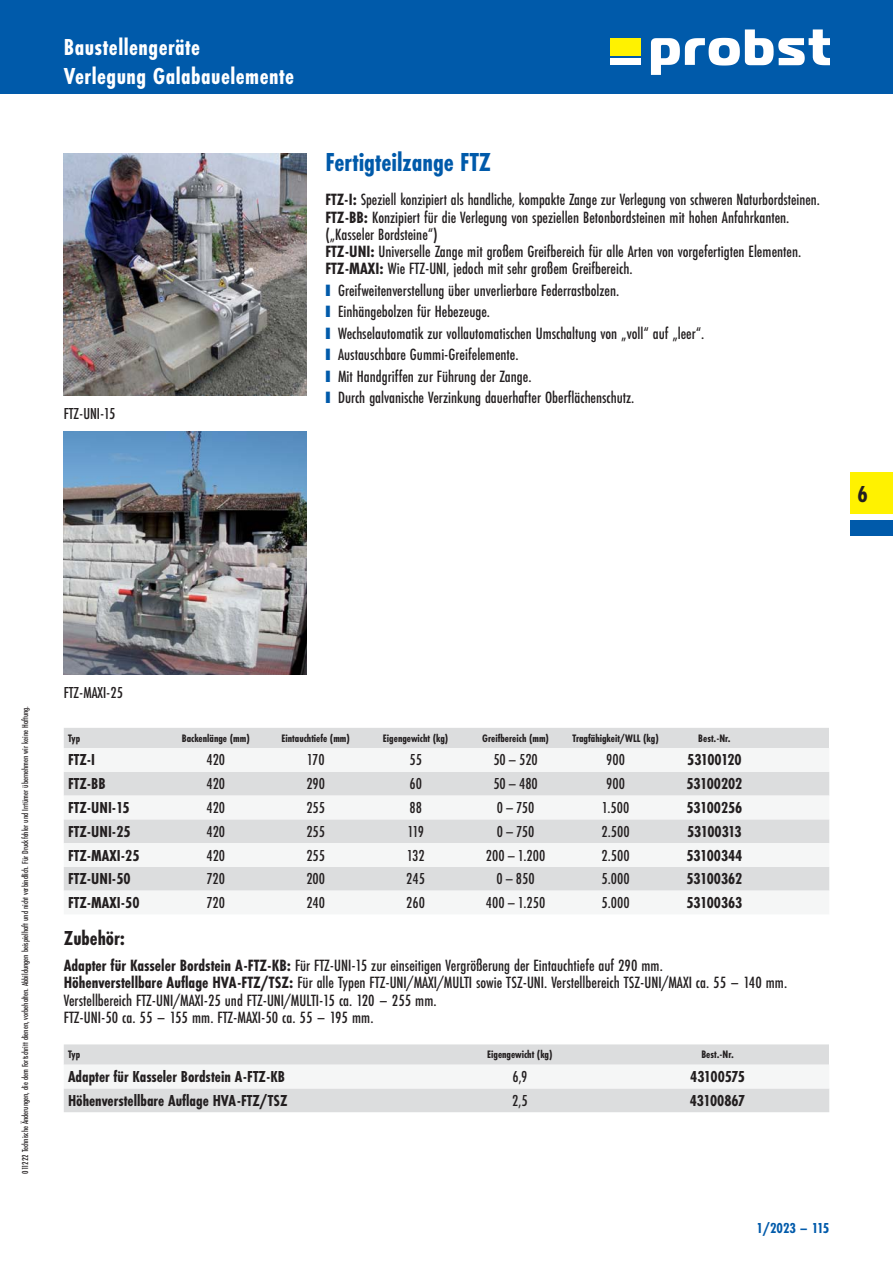
<style>
.page{position:relative;width:893px;height:1263px;background:#fff}
.page>*{position:absolute;margin:0;border:0;box-sizing:border-box;transform-origin:0 0}
.t1{font:700 27px "Futura PT Cond";color:#005aaa}
.t2{font:700 24px/28.5px "Futura PT Cond";letter-spacing:.02em;color:#fff}
.t3{font:700 24px "Futura PT Cond";color:#231f20}
.t4{font:700 21px "Futura PT Cond";color:#231f20}
.t5{font:500 16.95px/17.2px "Futura PT Cond";color:#231f20}
.t6{font:700 16.5px "Futura PT Cond";color:#231f20}
.t7{font:500 16.5px "Futura PT Cond";color:#231f20}
.t8{font:700 16.5px "Futura PT Cond";letter-spacing:-.03em;color:#231f20}
.t9{font:700 15px "Futura PT Cond";color:#005aaa}
.t10{font:700 11.25px "Futura PT Cond";color:#231f20}
.t11{font:500 9px "Futura PT Cond";color:#231f20}
.s1{font-weight:700}
.s2{font-family:"Arial";font-weight:400;font-size:24.6px;color:#005aaa}
</style>
<div class="page">
<div style="left:0;top:0;width:893px;height:94px;background:#005aaa"></div>
<div style="left:610px;top:38px;width:31px;height:17px;background:#fff200"></div>
<svg style="left:651px;top:29px;width:178px;height:46px"></svg>
<div style="left:610px;top:58px;width:31px;height:7px;background:#fff"></div>
<div style="left:850px;top:472px;width:43px;height:42px;background:#fff200"></div>
<div style="left:850px;top:520px;width:43px;height:16px;background:#005aaa"></div>
<img style="left:64px;top:153px;width:242px;height:242px">
<img style="left:64px;top:432px;width:242px;height:242px">
<div style="left:64px;top:728px;width:765px;height:20px;background:#dcddde"></div>
<svg style="left:64px;top:772px;width:765px;height:119px;fill:#dcddde"></svg>
<div style="left:64px;top:1044px;width:765px;height:68px;background:#dcddde"></div>
<div style="left:64px;top:1065px;width:765px;height:23px;background:#f5f6f6"></div>
<h2 class="t2" style="left:64px;top:34px;width:232px">Baustellengeräte<br>Verlegung Galabauelemente</h2>
<p class="t7" style="left:64px;top:405px;width:53px">FTZ- UNI- 15</p>
<h1 class="t1" style="left:325px;top:149px;width:167px">Fertigteilzange FTZ</h1>
<p class="t5" style="left:325px;top:192px;width:496px"><span class="s1">FTZ-I:</span> Speziell konzipiert als handliche, kompakte Zange zur Verlegung von schweren Naturbordsteinen.<br><span class="s1">FTZ-BB:</span> Konzipiert für die Verlegung von speziellen Betonbordsteinen mit hohen Anfahrkanten. („Kasseler Bordsteine“)<br><span class="s1">FTZ-UNI:</span> Universelle Zange mit großem Greifbereich für alle Arten von vorgefertigten Elementen.<br><span class="s1">FTZ-MAXI:</span> Wie FTZ-UNI, jedoch mit sehr großem Greifbereich.</p>
<p class="t5" style="left:325px;top:282px;width:295px"><span class="s2">■</span> Greifweitenverstellung über unverlierbare Federrastbolzen.</p>
<p class="t5" style="left:325px;top:304px;width:166px"><span class="s2">■</span> Einhängebolzen für Hebezeuge.</p>
<p class="t5" style="left:325px;top:325px;width:380px"><span class="s2">■</span> Wechselautomatik zur vollautomatischen Umschaltung von „voll“ auf „leer“.</p>
<p class="t5" style="left:325px;top:347px;width:195px"><span class="s2">■</span> Austauschbare Gummi-Greifelemente.</p>
<p class="t5" style="left:325px;top:368px;width:208px"><span class="s2">■</span> Mit Handgriffen zur Führung der Zange.</p>
<p class="t5" style="left:325px;top:390px;width:311px"><span class="s2">■</span> Durch galvanische Verzinkung dauerhafter Oberflächenschutz.</p>
<h2 class="t3" style="left:857px;top:482px;width:12px">6</h2>
<p class="t11" style="left:21px;top:1174px;width:469px;rotate:-90deg">011222 Technische Änderungen, die dem Fortschritt dienen, vorbehalten. Abbildungen beispielhaft und nicht verbindlich. Für Druckfehler und Irrtümer übernehmen wir keine Haftung.</p>
<p class="t7" style="left:64px;top:684px;width:61px">FTZ- MAXI- 25</p>
<p class="t10" style="left:68px;top:732px;width:14px">Typ</p>
<p class="t10" style="left:182px;top:732px;width:69px">Backenlänge (mm)</p>
<p class="t10" style="left:281px;top:732px;width:70px">Eintauchtiefe (mm)</p>
<p class="t10" style="left:383px;top:732px;width:67px">Eigengewicht (kg)</p>
<p class="t10" style="left:482px;top:732px;width:68px">Greifbereich (mm)</p>
<p class="t10" style="left:572px;top:732px;width:88px">Tragfähigkeit/WLL (kg)</p>
<p class="t10" style="left:698px;top:732px;width:34px">Best.- Nr.</p>
<p class="t6" style="left:68px;top:752px;width:29px">FTZ- I</p>
<p class="t7" style="left:206px;top:752px;width:20px">420</p>
<p class="t7" style="left:307px;top:752px;width:19px">170</p>
<p class="t7" style="left:409px;top:752px;width:14px">55</p>
<p class="t7" style="left:493px;top:752px;width:46px">50 – 520</p>
<p class="t7" style="left:606px;top:752px;width:20px">900</p>
<p class="t8" style="left:687px;top:752px;width:56px">53100120</p>
<p class="t6" style="left:68px;top:776px;width:39px">FTZ- BB</p>
<p class="t7" style="left:206px;top:776px;width:20px">420</p>
<p class="t7" style="left:306px;top:776px;width:20px">290</p>
<p class="t7" style="left:409px;top:776px;width:14px">60</p>
<p class="t7" style="left:493px;top:776px;width:46px">50 – 480</p>
<p class="t7" style="left:606px;top:776px;width:20px">900</p>
<p class="t6" style="left:686px;top:776px;width:57px">53100202</p>
<p class="t6" style="left:68px;top:799px;width:63px">FTZ- UNI- 15</p>
<p class="t7" style="left:206px;top:799px;width:20px">420</p>
<p class="t7" style="left:306px;top:799px;width:20px">255</p>
<p class="t7" style="left:409px;top:799px;width:14px">88</p>
<p class="t7" style="left:497px;top:799px;width:39px">0 – 750</p>
<p class="t7" style="left:602px;top:799px;width:29px">1.500</p>
<p class="t6" style="left:686px;top:799px;width:57px">53100256</p>
<p class="t6" style="left:68px;top:823px;width:64px">FTZ- UNI- 25</p>
<p class="t7" style="left:206px;top:823px;width:20px">420</p>
<p class="t7" style="left:306px;top:823px;width:20px">255</p>
<p class="t7" style="left:407px;top:823px;width:18px">119</p>
<p class="t7" style="left:497px;top:823px;width:39px">0 – 750</p>
<p class="t7" style="left:601px;top:823px;width:30px">2.500</p>
<p class="t8" style="left:687px;top:823px;width:56px">53100313</p>
<p class="t6" style="left:68px;top:847px;width:73px">FTZ- MAXI- 25</p>
<p class="t7" style="left:206px;top:847px;width:20px">420</p>
<p class="t7" style="left:306px;top:847px;width:20px">255</p>
<p class="t7" style="left:407px;top:847px;width:19px">132</p>
<p class="t7" style="left:486px;top:847px;width:61px">200 – 1.200</p>
<p class="t7" style="left:601px;top:847px;width:30px">2.500</p>
<p class="t6" style="left:686px;top:847px;width:57px">53100344</p>
<p class="t6" style="left:68px;top:871px;width:64px">FTZ- UNI- 50</p>
<p class="t7" style="left:207px;top:871px;width:20px">720</p>
<p class="t7" style="left:306px;top:871px;width:20px">200</p>
<p class="t7" style="left:406px;top:871px;width:20px">245</p>
<p class="t7" style="left:496px;top:871px;width:40px">0 – 850</p>
<p class="t7" style="left:601px;top:871px;width:30px">5.000</p>
<p class="t6" style="left:686px;top:871px;width:57px">53100362</p>
<p class="t6" style="left:68px;top:894px;width:73px">FTZ- MAXI- 50</p>
<p class="t7" style="left:207px;top:894px;width:20px">720</p>
<p class="t7" style="left:306px;top:894px;width:20px">240</p>
<p class="t7" style="left:406px;top:894px;width:20px">260</p>
<p class="t7" style="left:486px;top:894px;width:61px">400 – 1.250</p>
<p class="t7" style="left:601px;top:894px;width:30px">5.000</p>
<p class="t6" style="left:686px;top:894px;width:57px">53100363</p>
<p class="t4" style="left:64px;top:928px;width:63px">Zubehör:</p>
<p class="t5" style="left:64px;top:958px;width:725px"><span class="s1">Adapter für Kasseler Bordstein A- FTZ- KB:</span> Für FTZ-UNI-15 zur einseitigen Vergrößerung der Eintauchtiefe auf 290 mm.<br><span class="s1">Höhenverstellbare Auflage HVA- FTZ/TSZ:</span> Für alle Typen FTZ-UNI/MAXI/MULTI sowie TSZ-UNI. Verstellbereich TSZ-UNI/MAXI ca. 55 – 140 mm.<br>Verstellbereich FTZ-UNI/MAXI-25 und FTZ-UNI/MULTI-15 ca. 120 – 255 mm.<br>FTZ-UNI-50 ca. 55 – 155 mm. FTZ-MAXI-50 ca. 55 – 195 mm.</p>
<p class="t10" style="left:68px;top:1049px;width:14px">Typ</p>
<p class="t10" style="left:487px;top:1049px;width:67px">Eigengewicht (kg)</p>
<p class="t10" style="left:701px;top:1049px;width:34px">Best.- Nr.</p>
<p class="t6" style="left:68px;top:1068px;width:219px">Adapter für Kasseler Bordstein A- FTZ- KB</p>
<p class="t7" style="left:512px;top:1068px;width:16px">6,9</p>
<p class="t8" style="left:690px;top:1068px;width:56px">43100575</p>
<p class="t6" style="left:68px;top:1092px;width:221px">Höhenverstellbare Auflage HVA- FTZ/ TSZ</p>
<p class="t7" style="left:512px;top:1092px;width:17px">2,5</p>
<p class="t6" style="left:690px;top:1092px;width:57px">43100867</p>
<p class="t9" style="left:756px;top:1221px;width:74px">1/2023 – 115</p>
</div>
